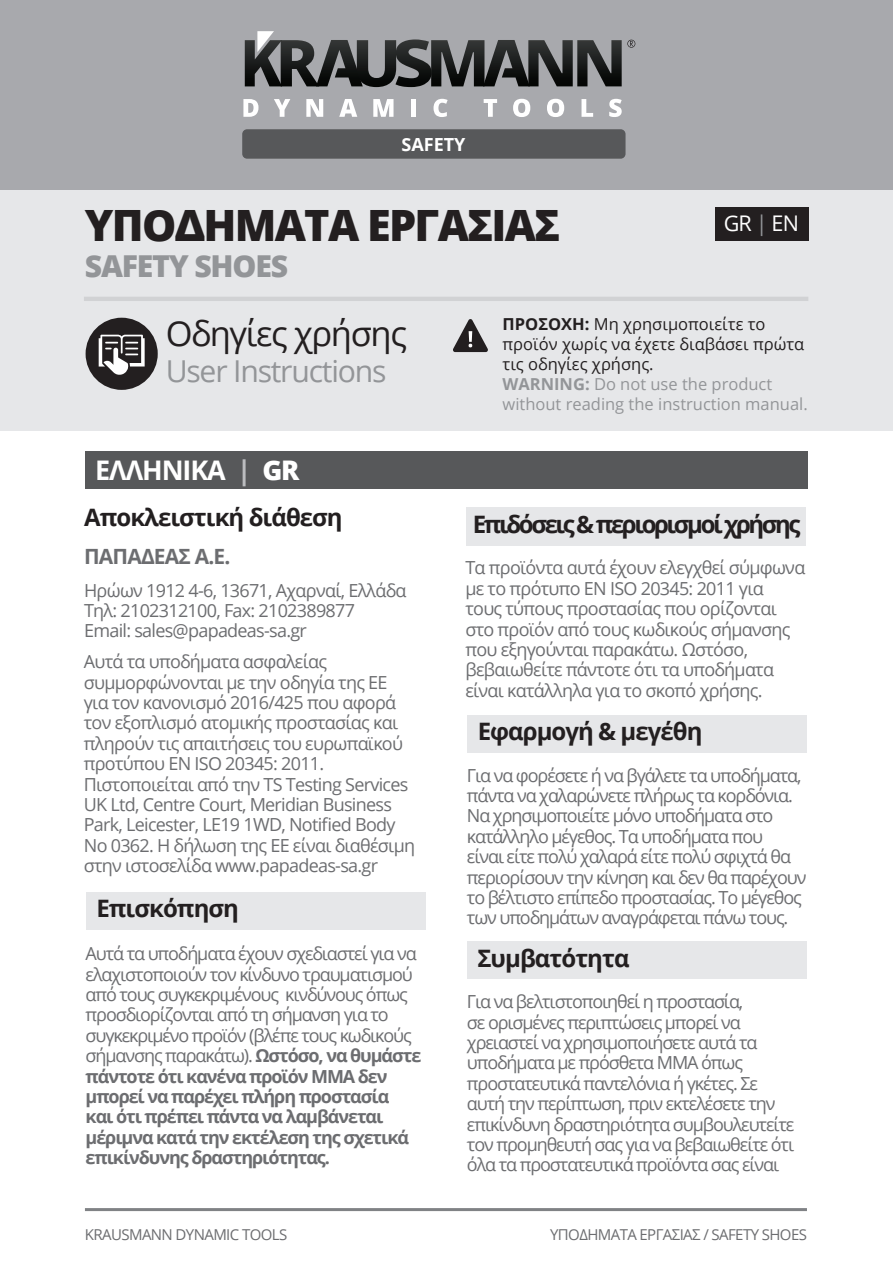
<style>
.page{position:relative;width:893px;height:1261px;background:#fff}
.page>*{position:absolute;margin:0;border:0;box-sizing:border-box;transform-origin:0 0}
.t1{font:800 43.2px "Open Sans";letter-spacing:-.04em;color:#231f20}
.t2{font:34.5px "Open Sans";letter-spacing:-.04em;color:#231f20}
.t3{font:30.3px "Open Sans";letter-spacing:-.04em;color:#939598}
.t4{font:800 30.3px "Open Sans";letter-spacing:-.04em;color:#939598}
.t5{font:700 27px "Open Sans";letter-spacing:-.04em;color:#fff}
.t6{font:700 24px "Open Sans";letter-spacing:-.04em;color:#231f20}
.t7{font:700 24px "Open Sans";letter-spacing:-.1em;color:#231f20}
.t8{font:21.6px "Open Sans";color:#fff}
.t9{font:700 21px "Open Sans";letter-spacing:-.04em;color:#6c6d70}
.t10{font:18px/20.4px "Open Sans";letter-spacing:-.06em;color:#6c6d70}
.t11{font:18px/20.4px "Open Sans";letter-spacing:-.04em;color:#6c6d70}
.t12{font:700 18px "Open Sans";color:#fff}
.t13{font:16.5px/19.8px "Open Sans";color:#231f20}
.t14{font:16.5px/19.8px "Open Sans";color:#939598}
.t15{font:15px "Open Sans";letter-spacing:-.04em;color:#6c6d70}
.s1{color:#939598}
.s2{color:#bcbdc0}
.s3{font-weight:800}
.s4{font-weight:700}
</style>
<div class="page">
<hr style="left:85px;top:1207px;width:722px;height:3px;background:#808285">
<div style="left:0;top:190px;width:893px;height:240px;background:#e6e7e9"></div>
<div style="left:0;top:0;width:893px;height:190px;background:#a8a9ad"></div>
<div style="left:715px;top:208px;width:93px;height:33px;background:#231f20"></div>
<svg style="left:453px;top:319px;width:35px;height:33px"></svg>
<div style="left:86px;top:318px;width:72px;height:72px;background:#231f20;border-radius:50%"></div>
<svg style="left:99px;top:334px;width:46px;height:41px"></svg>
<hr style="left:84px;top:297px;width:724px;height:4px;background:#d1d2d4">
<div style="left:85px;top:451px;width:722px;height:38px;background:#57585a"></div>
<svg style="left:245px;top:31px;width:377px;height:56px"></svg>
<svg style="left:627px;top:40px;width:8px;height:8px"></svg>
<svg style="left:628px;top:40px;width:7px;height:7px"></svg>
<svg style="left:630px;top:41px;width:3px;height:5px"></svg>
<div style="left:242px;top:129px;width:384px;height:30px;background:#57585a;border-radius:5px"></div>
<svg style="left:243px;top:99px;width:15px;height:18px"></svg>
<svg style="left:274px;top:99px;width:16px;height:18px"></svg>
<svg style="left:306px;top:99px;width:17px;height:18px"></svg>
<svg style="left:339px;top:99px;width:18px;height:18px"></svg>
<svg style="left:373px;top:99px;width:21px;height:18px"></svg>
<div style="left:411px;top:99px;width:5px;height:18px;background:#fff"></div>
<svg style="left:434px;top:99px;width:14px;height:18px"></svg>
<svg style="left:484px;top:99px;width:13px;height:18px"></svg>
<svg style="left:513px;top:99px;width:17px;height:18px"></svg>
<svg style="left:547px;top:99px;width:17px;height:18px"></svg>
<svg style="left:581px;top:99px;width:12px;height:18px"></svg>
<svg style="left:609px;top:99px;width:13px;height:18px"></svg>
<div style="left:86px;top:891px;width:340px;height:38px;background:#e6e7e9"></div>
<div style="left:467px;top:715px;width:340px;height:37px;background:#e6e7e9"></div>
<div style="left:466px;top:507px;width:339px;height:38px;background:#e6e7e9"></div>
<div style="left:467px;top:941px;width:339px;height:38px;background:#e6e7e9"></div>
<p class="t12" style="left:401px;top:131px;width:65px">SAFETY</p>
<p class="t1" style="left:85px;top:192px;width:477px">ΥΠΟΔΗΜΑΤΑ ΕΡΓΑΣΙΑΣ</p>
<p class="t4" style="left:85px;top:243px;width:205px">SAFETY SHOES</p>
<p class="t8" style="left:724px;top:208px;width:77px">GR <span class="s1">|</span> EN</p>
<p class="t2" style="left:166px;top:310px;width:243px">Οδηγίες χρήσης</p>
<p class="t3" style="left:166px;top:350px;width:222px">User Instructions</p>
<p class="t5" style="left:95px;top:451px;width:206px">ΕΛΛΗΝΙΚΑ <span class="s2">|</span> <span class="s3">GR</span></p>
<p class="t6" style="left:84px;top:500px;width:260px">Αποκλειστική διάθεση</p>
<p class="t9" style="left:84px;top:541px;width:148px">ΠΑΠΑΔΕΑΣ Α.Ε.</p>
<p class="t11" style="left:84px;top:579px;width:324px">Ηρώων 1912 4-6, 13671, Αχαρναί, Ελλάδα</p>
<p class="t11" style="left:84px;top:599px;width:272px">Tηλ: 2102312100, Fax: 2102389877</p>
<p class="t11" style="left:84px;top:620px;width:224px">Email: sales@papadeas-sa.gr</p>
<p class="t11" style="left:84px;top:651px;width:333px">Αυτά τα υποδήματα ασφαλείας συμμορφώνονται με την οδηγία της ΕΕ για τον κανονισμό 2016/425 που αφορά τον εξοπλισμό ατομικής προστασίας και πληρούν τις απαιτήσεις του ευρωπαϊκού προτύπου EN ISO 20345: 2011.<br>Πιστοποιείται από την TS Testing Services UK Ltd, Centre Court, Meridian Business Park, Leicester, LE19 1WD, Notified Body No 0362. Η δήλωση της ΕΕ είναι διαθέσιμη στην ιστοσελίδα www.papadeas-sa.gr</p>
<p class="t6" style="left:96px;top:891px;width:144px">Επισκόπηση</p>
<p class="t10" style="left:86px;top:942px;width:337px">Αυτά τα υποδήματα έχουν σχεδιαστεί για να ελαχιστοποιούν τον κίνδυνο τραυματισμού από τους συγκεκριμένους κινδύνους όπως προσδιορίζονται από τη σήμανση για το συγκεκριμένο προϊόν (βλέπε τους κωδικούς σήμανσης παρακάτω). <span class="s4">Ωστόσο, να θυμάστε πάντοτε ότι κανένα προϊόν ΜΜΑ δεν μπορεί να παρέχει πλήρη προστασία και ότι πρέπει πάντα να λαμβάνεται μέριμνα κατά την εκτέλεση της σχετικά επικίνδυνης δραστηριότητας.</span></p>
<p class="t13" style="left:503px;top:314px;width:303px"><span class="s4">ΠΡΟΣΟΧΗ:</span> Μη χρησιμοποιείτε το προϊόν χωρίς να έχετε διαβάσει πρώτα τις οδηγίες χρήσης.</p>
<p class="t14" style="left:503px;top:373px;width:307px"><span class="s4">WARNING:</span> Do not use the product without reading the instruction manual.</p>
<p class="t7" style="left:473px;top:507px;width:329px">Επιδόσεις &amp; περιορισμοί χρήσης</p>
<p class="t11" style="left:465px;top:557px;width:341px">Τα προϊόντα αυτά έχουν ελεγχθεί σύμφωνα με το πρότυπο EN ISO 20345: 2011 για<br>τους τύπους προστασίας που ορίζονται στο προϊόν από τους κωδικούς σήμανσης που εξηγούνται παρακάτω. Ωστόσο, βεβαιωθείτε πάντοτε ότι τα υποδήματα είναι κατάλληλα για το σκοπό χρήσης.</p>
<p class="t6" style="left:478px;top:714px;width:226px">Εφαρμογή &amp; μεγέθη</p>
<p class="t10" style="left:467px;top:764px;width:341px">Για να φορέσετε ή να βγάλετε τα υποδήματα, πάντα να χαλαρώνετε πλήρως τα κορδόνια.<br>Να χρησιμοποιείτε μόνο υποδήματα στο κατάλληλο μέγεθος. Τα υποδήματα που<br>είναι είτε πολύ χαλαρά είτε πολύ σφιχτά θα περιορίσουν την κίνηση και δεν θα παρέχουν το βέλτιστο επίπεδο προστασίας. Το μέγεθος των υποδημάτων αναγράφεται πάνω τους.</p>
<p class="t6" style="left:477px;top:941px;width:154px">Συμβατότητα</p>
<p class="t10" style="left:467px;top:990px;width:329px">Για να βελτιστοποιηθεί η προστασία,<br>σε ορισμένες περιπτώσεις μπορεί να χρειαστεί να χρησιμοποιήσετε αυτά τα υποδήματα με πρόσθετα ΜΜΑ όπως προστατευτικά παντελόνια ή γκέτες. Σε αυτή την περίπτωση, πριν εκτελέσετε την επικίνδυνη δραστηριότητα συμβουλευτείτε τον προμηθευτή σας για να βεβαιωθείτε ότι όλα τα προστατευτικά προϊόντα σας είναι</p>
<p class="t15" style="left:85px;top:1224px;width:204px">KRAUSMANN DYNAMIC TOOLS</p>
<p class="t15" style="left:550px;top:1224px;width:258px">ΥΠΟΔΗΜΑΤΑ ΕΡΓΑΣΙΑΣ / SAFETY SHOES</p>
</div>
